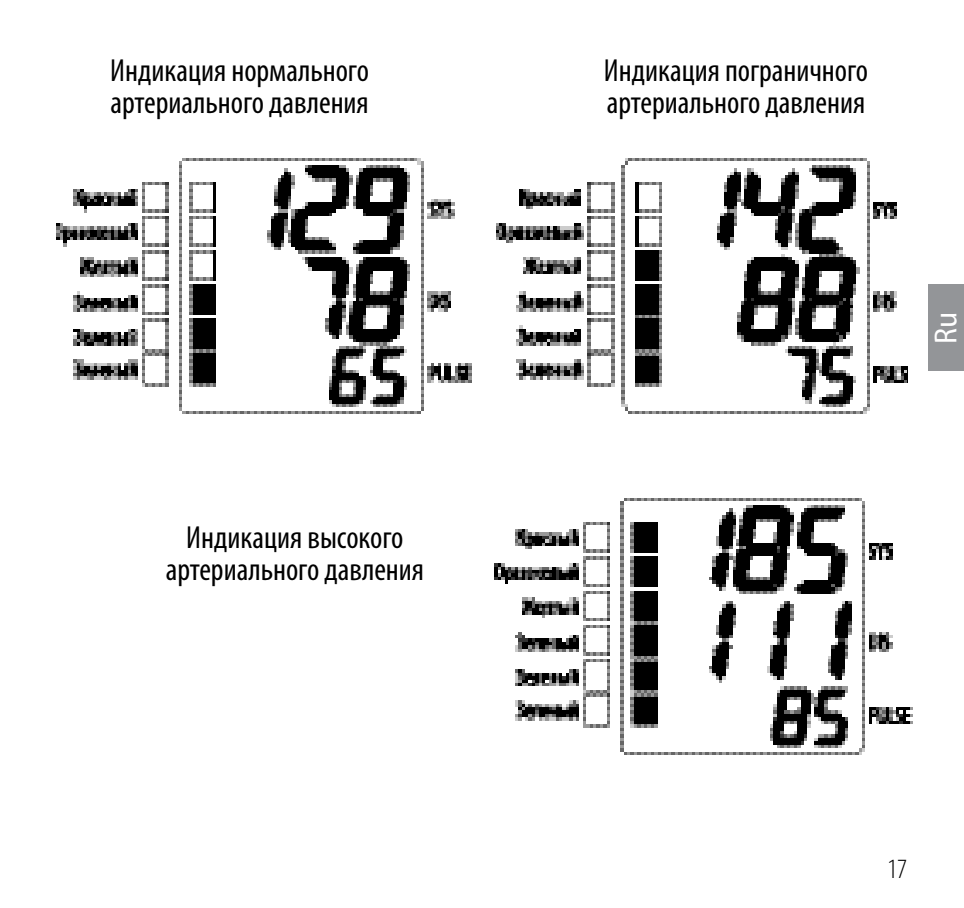
<style>
.page{position:relative;width:964px;height:908px;background:#fff}
.page>*{position:absolute;margin:0;border:0;box-sizing:border-box;transform-origin:0 0}
.t1{font:condensed 32px/32px "Myriad Pro";color:#000}
.t2{font:semi-condensed 32px "Myriad Pro";color:#fff}
.t3{font:300 condensed 28px "Myriad Pro";color:#000}
</style>
<div class="page">
<div style="left:927px;top:283px;width:37px;height:87px;background:#939598"></div>
<img style="left:494px;top:498px;width:418px;height:255px">
<img style="left:57px;top:159px;width:850px;height:255px">
<p class="t1" style="left:110px;top:54px;width:260px">Индикация нормального артериального давления</p>
<p class="t1" style="left:166px;top:520px;width:260px;text-align:center">Индикация высокого артериального давления</p>
<p class="t1" style="left:604px;top:54px;width:266px">Индикация пограничного артериального давления</p>
<p class="t2" style="left:928px;top:343px;width:34px;rotate:-90deg">Ru</p>
<p class="t3" style="left:887px;top:853px;width:22px">17</p>
</div>
